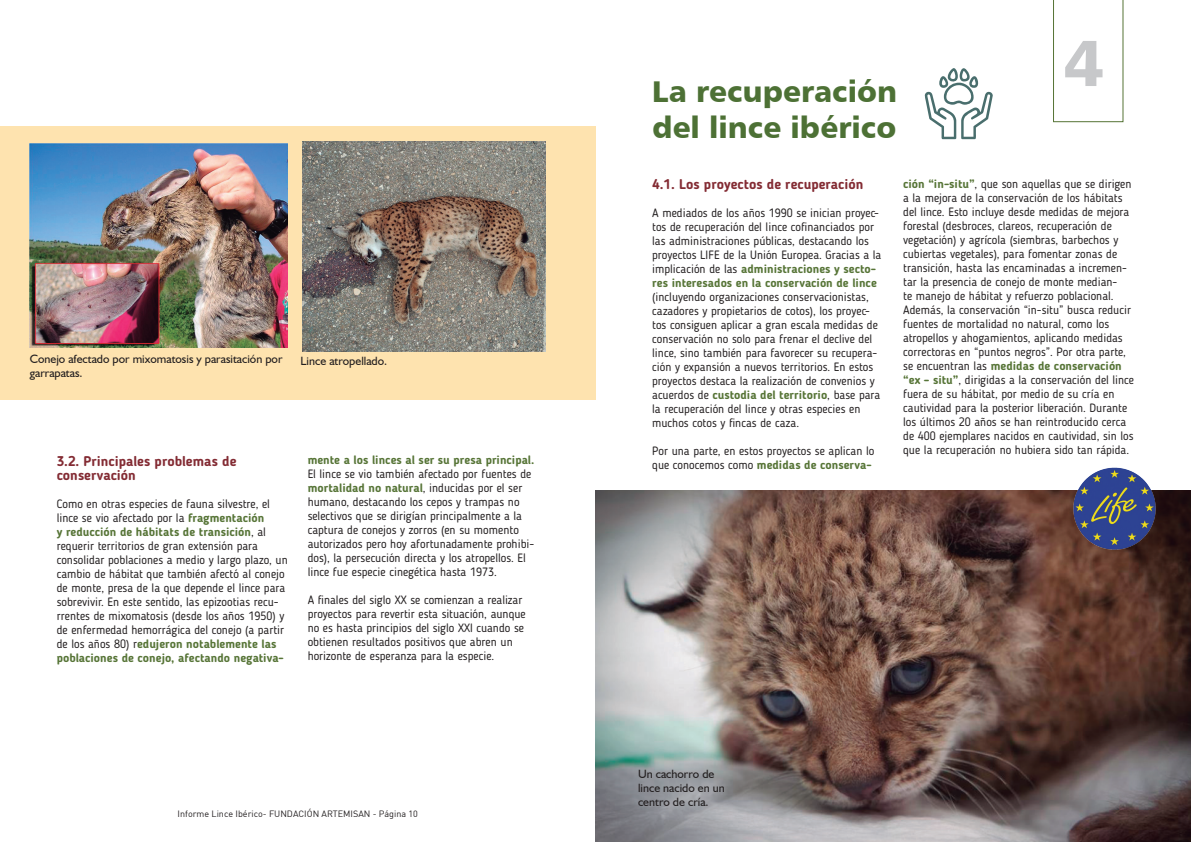
<style>
.page{position:relative;width:1191px;height:842px;background:#fff}
.page>*{position:absolute;margin:0;border:0;box-sizing:border-box;transform-origin:0 0}
.t1{font:65px "Humanist 777 BT Black B";color:#c7c8ca}
.t2{font:30px/36px "Humanist 777 BT Black B";color:#4d7135}
.t3{font:700 14px "Blogger Sans";color:#832b33}
.t4{font:12px/14px "Blogger Sans";color:#231f20}
.t5{font:12px/14px "Humanist 521 BT";color:#231f20}
.t6{font:9px "DIN";color:#231f20}
.s1{font-weight:700;color:#567436}
</style>
<div class="page">
<img style="left:595px;top:490px;width:596px;height:352px">
<div style="left:0;top:126px;width:595px;height:274px;background:#fee3af"></div>
<img style="left:30px;top:143px;width:258px;height:204px">
<img style="left:302px;top:142px;width:243px;height:209px">
<svg style="left:1053px;top:0;width:70px;height:122px"></svg>
<img style="left:1066px;top:467px;width:96px;height:91px">
<svg style="left:924px;top:68px;width:68px;height:71px"></svg>
<p class="t5" style="left:30px;top:352px;width:254px">Conejo afectado por mixomatosis y parasitación por garrapatas.</p>
<p class="t5" style="left:300px;top:354px;width:88px">Lince atropellado.</p>
<p class="t3" style="left:57px;top:453px;width:181px">3.2. Principales problemas de</p>
<p class="t3" style="left:57px;top:467px;width:81px">conservación</p>
<p class="t4" style="left:57px;top:497px;width:232px">Como en otras especies de fauna silvestre, el lince se vio afectado por la <span class="s1">fragmentación<br>y reducción de hábitats de transición</span>, al requerir territorios de gran extensión para consolidar poblaciones a medio y largo plazo, un cambio de hábitat que también afectó al conejo de monte, presa de la que depende el lince para sobrevivir. En este sentido, las epizootias recu&shy;rrentes de mixomatosis (desde los años 1950) y de enfermedad hemorrágica del conejo (a partir de los años 80) r<span class="s1">edujeron notablemente las poblaciones de conejo, afectando negativa-</span></p>
<p class="t4" style="left:308px;top:453px;width:228px"><span class="s1">mente a los linces al ser su presa principal.<br></span>El lince se vio también afectado por fuentes de <span class="s1">mortalidad no natural</span>, inducidas por el ser humano, destacando los cepos y trampas no selectivos que se dirigían principalmente a la captura de conejos y zorros (en su momento autorizados pero hoy afortunadamente prohibi&shy;dos), la persecución directa y los atropellos. El lince fue especie cinegética hasta 1973.</p>
<p class="t4" style="left:308px;top:593px;width:220px">A finales del siglo XX se comienzan a realizar proyectos para revertir esta situación, aunque no es hasta principios del siglo XXI cuando se obtienen resultados positivos que abren un horizonte de esperanza para la especie.</p>
<p class="t6" style="left:178px;top:808px;width:242px">Informe Lince Ibérico- FUNDACIÓN ARTEMISAN - Página 10</p>
<p class="t2" style="left:652px;top:73px;width:246px">La recuperación del lince ibérico</p>
<p class="t1" style="left:1063px;top:22px;width:42px">4</p>
<p class="t3" style="left:652px;top:176px;width:213px">4.1. Los proyectos de recuperación</p>
<p class="t4" style="left:652px;top:206px;width:231px">A mediados de los años 1990 se inician proyec&shy;tos de recuperación del lince cofinanciados por las administraciones públicas, destacando los proyectos LIFE de la Unión Europea. Gracias a la implicación de las <span class="s1">administraciones y secto&shy;res interesados en la conservación de lince </span>(incluyendo organizaciones conservacionistas, cazadores y propietarios de cotos), los proyec&shy;tos consiguen aplicar a gran escala medidas de conservación no solo para frenar el declive del lince, sino también para favorecer su recupera&shy;ción y expansión a nuevos territorios. En estos proyectos destaca la realización de convenios y acuerdos de <span class="s1">custodia del territorio</span>, base para la recuperación del lince y otras especies en muchos cotos y fincas de caza.</p>
<p class="t4" style="left:652px;top:444px;width:224px">Por una parte, en estos proyectos se aplican lo que conocemos como <span class="s1">medidas de conserva-</span></p>
<p class="t4" style="left:903px;top:177px;width:232px"><span class="s1">ción “in-situ”</span>, que son aquellas que se dirigen a la mejora de la conservación de los hábitats del lince. Esto incluye desde medidas de mejora forestal (desbroces, clareos, recuperación de vegetación) y agrícola (siembras, barbechos y cubiertas vegetales), para fomentar zonas de transición, hasta las encaminadas a incremen&shy;tar la presencia de conejo de monte median-<br>te manejo de hábitat y refuerzo poblacional.<br>Además, la conservación “in-situ” busca reducir fuentes de mortalidad no natural, como los atropellos y ahogamientos, aplicando medidas correctoras en “puntos negros”. Por otra parte, se encuentran las <span class="s1">medidas de conservación “ex – situ”</span>, dirigidas a la conservación del lince fuera de su hábitat, por medio de su cría en cautividad para la posterior liberación. Durante los últimos 20 años se han reintroducido cerca de 400 ejemplares nacidos en cautividad, sin los que la recuperación no hubiera sido tan rápida.</p>
<p class="t5" style="left:638px;top:767px;width:88px">Un cachorro de lince nacido en un centro de cría.</p>
</div>
